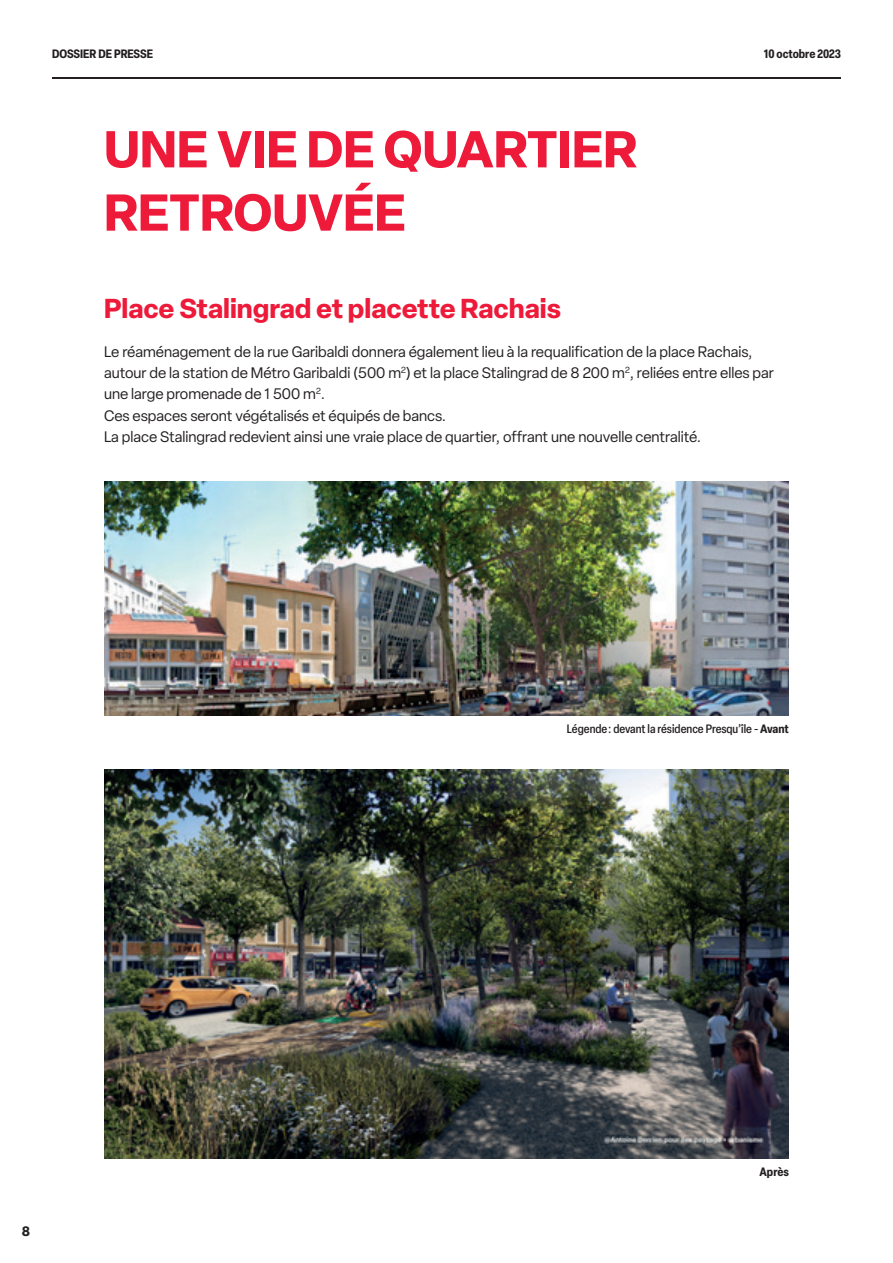
<style>
.page{position:relative;width:893px;height:1263px;background:#fff}
.page>*{position:absolute;margin:0;border:0;box-sizing:border-box;transform-origin:0 0}
.H1_-_Rouge{font:700 51px/63.3px "Elza";color:#ed1a3a}
.H2_-_Rouge_MIN{font:700 27px "Elza";color:#ed1a3a}
.Texte_courant_-_Noir{font:15px/21.1px "Elza";color:#231f20}
.t1{font:700 13.5px "Elza Text";color:#231f20}
.Légende_Photo_-_Droite{font:500 condensed 12px "Elza";color:#231f20}
.Légende_Photo_-_Droite-2{font:700 condensed 12px "Elza";color:#231f20}
.s1{font-weight:700}
</style>
<div class="page">
<img style="left:104px;top:482px;width:685px;height:234px">
<img style="left:104px;top:770px;width:685px;height:389px">
<hr style="left:52px;top:77px;width:789px;height:2px;background:#231f20">
<p class="Légende_Photo_-_Droite-2" style="left:52px;top:45px;width:103px">DOSSIER DE PRESSE</p>
<p class="Légende_Photo_-_Droite-2" style="left:764px;top:45px;width:79px">10 octobre 2023</p>
<p class="H1_-_Rouge" style="left:104px;top:116px;width:534px">UNE VIE DE QUARTIER<br>RETROUVÉE</p>
<p class="H2_-_Rouge_MIN" style="left:104px;top:289px;width:458px">Place Stalingrad et placette Rachais</p>
<p class="Texte_courant_-_Noir" style="left:104px;top:341px;width:671px">Le réaménagement de la rue Garibaldi donnera également lieu à la requalification de la place Rachais, autour de la station de Métro Garibaldi (500 m<sup>2</sup>) et la place Stalingrad de 8 200 m<sup>2</sup>, reliées entre elles par une large promenade de 1 500 m<sup>2</sup>.</p>
<p class="Texte_courant_-_Noir" style="left:104px;top:405px;width:344px">Ces espaces seront végétalisés et équipés de bancs.</p>
<p class="Texte_courant_-_Noir" style="left:104px;top:426px;width:598px">La place Stalingrad redevient ainsi une vraie place de quartier, offrant une nouvelle centralité.</p>
<p class="Légende_Photo_-_Droite" style="left:567px;top:721px;width:223px">Légende : devant la résidence Presqu’île - <span class="s1">Avant</span></p>
<p class="t1" style="left:22px;top:1221px;width:10px">8</p>
<p class="Légende_Photo_-_Droite-2" style="left:759px;top:1163px;width:31px">Après</p>
</div>
